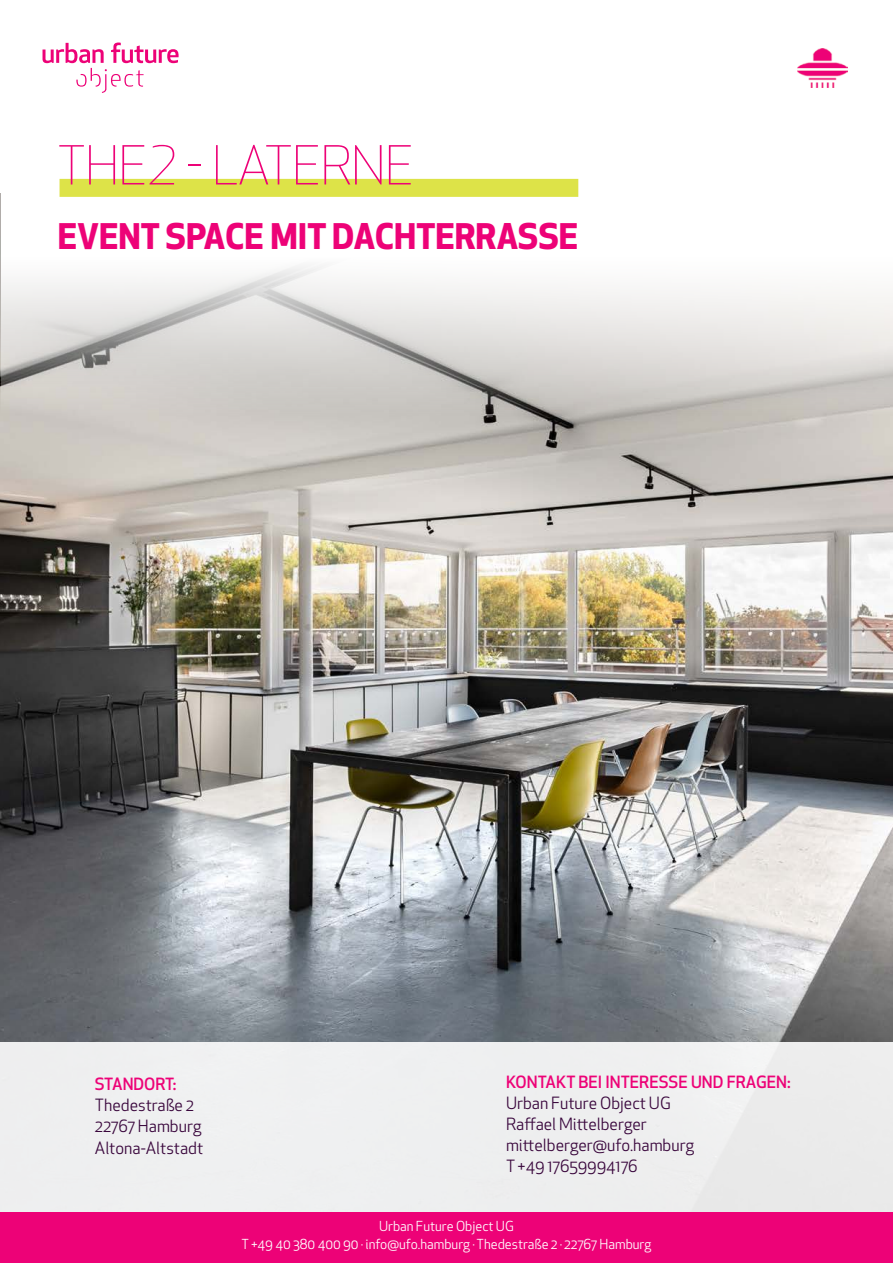
<style>
.page{position:relative;width:893px;height:1263px;background:#fff}
.page>*{position:absolute;margin:0;border:0;box-sizing:border-box;transform-origin:0 0}
.Textüberschrift{font:300 52.5px "Apex New";color:#ed0277}
.Textüberschrift-2{font:700 34.5px "Apex New";color:#ed0277}
.Absatzformat_1{font:16.5px "Apex New";color:#39063c}
.Absatzformat_1-2{font:500 16.5px "Apex New";color:#ed0277}
.t1{font:13.5px "Apex New";color:#fff}
</style>
<div class="page">
<img style="left:0;top:193px;width:893px;height:849px">
<svg style="left:1px;top:191px;width:891px;height:221px"></svg>
<div style="left:0;top:1042px;width:893px;height:170px;background:#eeeff0"></div>
<svg style="left:43px;top:43px;width:136px;height:50px"></svg>
<img style="left:797px;top:49px;width:51px;height:38px">
<div style="left:60px;top:179px;width:518px;height:18px;background:#dde348"></div>
<div style="left:0;top:1212px;width:893px;height:51px;background:#ed0277"></div>
<p class="Textüberschrift" style="left:58px;top:133px;width:357px">THE2 - LATERNE</p>
<p class="Textüberschrift-2" style="left:58px;top:211px;width:522px">EVENT SPACE MIT DACHTERRASSE</p>
<p class="Absatzformat_1-2" style="left:95px;top:1073px;width:83px">STANDORT:</p>
<p class="Absatzformat_1" style="left:95px;top:1095px;width:101px">Thedestraße 2</p>
<p class="Absatzformat_1" style="left:95px;top:1116px;width:108px">22767 Hamburg</p>
<p class="Absatzformat_1" style="left:95px;top:1137px;width:110px">Altona-Altstadt</p>
<p class="Absatzformat_1-2" style="left:506px;top:1071px;width:286px">KONTAKT BEI INTERESSE UND FRAGEN:</p>
<p class="Absatzformat_1" style="left:506px;top:1092px;width:166px">Urban Future Object UG</p>
<p class="Absatzformat_1" style="left:506px;top:1113px;width:142px">Raffael Mittelberger</p>
<p class="Absatzformat_1" style="left:506px;top:1134px;width:190px">mittelberger@ufo.hamburg</p>
<p class="Absatzformat_1" style="left:506px;top:1155px;width:133px">T +49 17659994176</p>
<p class="t1" style="left:379px;top:1217px;width:136px">Urban Future Object UG</p>
<p class="t1" style="left:242px;top:1235px;width:411px">T +49 40 380 400 90 · info@ufo.hamburg · Thedestraße 2 · 22767 Hamburg</p>
</div>
